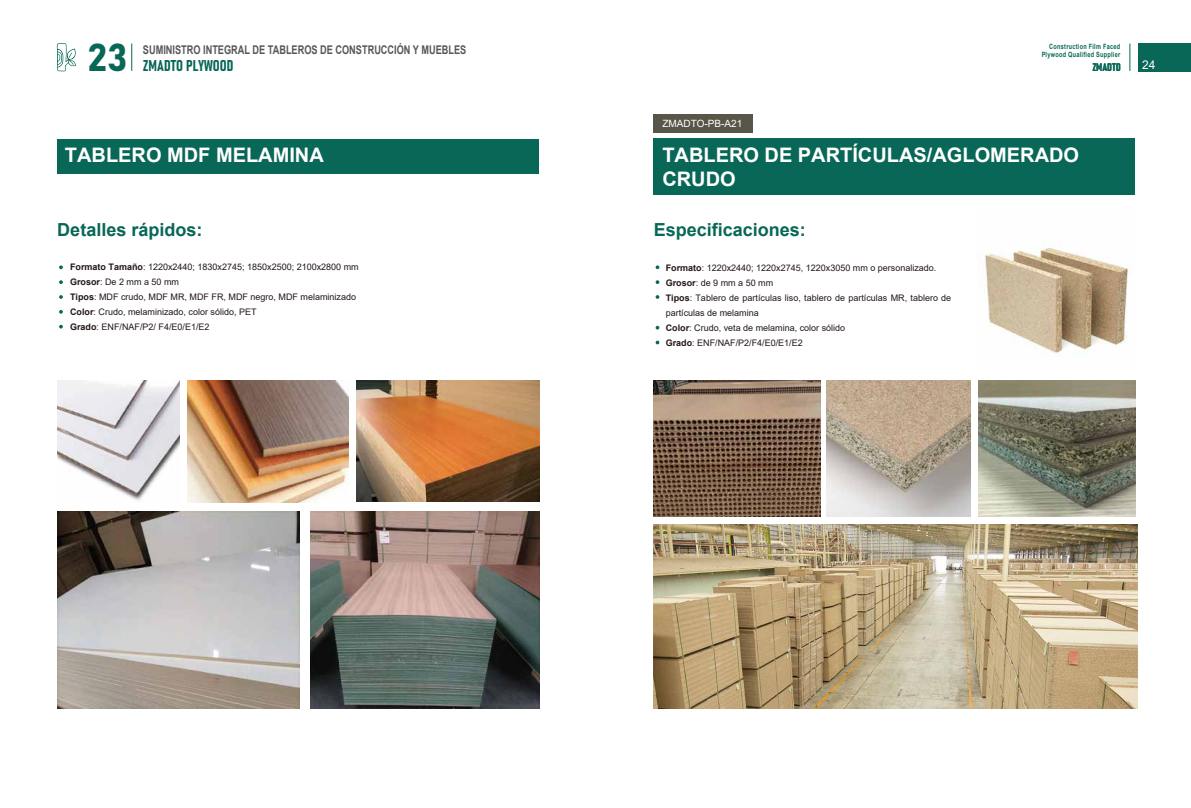
<style>
.page{position:relative;width:1191px;height:808px;background:#fff}
.page>*{position:absolute;margin:0;border:0;box-sizing:border-box;transform-origin:0 0}
.t1{font:38.4px "Bahnschrift";color:#086756}
.t2{font:700 20px/24px "Arial";color:#fff}
.t3{font:700 18px "Arial";color:#086756}
.t4{font:15.5px "Bahnschrift";color:#086756}
.t5{font:700 12px "Arial";color:#595757;scale:.77 1}
.t6{font:12px "Arial";color:#fff}
.t7{font:11px "Bahnschrift";color:#086756}
.t8{font:10px "Arial";color:#fff}
.t9{font:9px/15px "Arial";color:#221815}
.t10{font:700 7.2px/8.7px "Arial";letter-spacing:.05em;color:#086756;text-align:right;scale:.77 1}
.s1{font-weight:700}
</style>
<div class="page">
<div style="left:653px;top:138px;width:482px;height:57px;background:#086756"></div>
<div style="left:57px;top:139px;width:482px;height:34px;background:#086756"></div>
<svg style="left:57px;top:43px;width:19px;height:28px"></svg>
<svg style="left:131px;top:44px;width:1px;height:27px"></svg>
<svg style="left:1129px;top:44px;width:1px;height:27px"></svg>
<div style="left:1139px;top:43px;width:52px;height:28px;background:#086756"></div>
<img style="left:356px;top:381px;width:184px;height:120px">
<img style="left:58px;top:381px;width:121px;height:119px">
<img style="left:187px;top:381px;width:161px;height:121px">
<svg style="left:59px;top:265px;width:4px;height:4px"></svg>
<svg style="left:59px;top:295px;width:4px;height:4px"></svg>
<svg style="left:59px;top:310px;width:4px;height:4px"></svg>
<svg style="left:59px;top:325px;width:4px;height:4px"></svg>
<svg style="left:59px;top:280px;width:4px;height:4px"></svg>
<svg style="left:655px;top:265px;width:4px;height:4px"></svg>
<svg style="left:655px;top:295px;width:4px;height:4px"></svg>
<svg style="left:655px;top:326px;width:4px;height:3px"></svg>
<svg style="left:655px;top:341px;width:4px;height:3px"></svg>
<svg style="left:655px;top:280px;width:4px;height:4px"></svg>
<div style="left:653px;top:114px;width:99px;height:18px;background:#595649"></div>
<img style="left:58px;top:512px;width:242px;height:196px">
<img style="left:310px;top:512px;width:230px;height:196px">
<img style="left:978px;top:381px;width:157px;height:135px">
<img style="left:826px;top:381px;width:144px;height:135px">
<img style="left:653px;top:381px;width:167px;height:136px">
<img style="left:985px;top:241px;width:143px;height:115px">
<img style="left:654px;top:524px;width:483px;height:184px">
<h1 class="t1" style="left:87px;top:28px;width:42px">23</h1>
<h3 class="t5" style="left:143px;top:41px;width:421px">SUMINISTRO INTEGRAL DE TABLEROS DE CONSTRUCCIÓN Y MUEBLES</h3>
<p class="t10" style="left:1041px;top:42px;width:104px">Construction Film Faced<br>Plywood Qualified Supplier</p>
<h3 class="t4" style="left:143px;top:54px;width:92px">ZMADTO PLYWOOD</h3>
<p class="t7" style="left:1107px;top:59px;width:15px">O D</p>
<h3 class="t6" style="left:1142px;top:56px;width:15px">24</h3>
<p class="t7" style="left:1092px;top:59px;width:30px">ZMADTO</p>
<h2 class="t2" style="left:65px;top:143px;width:260px">TABLERO MDF MELAMINA</h2>
<h3 class="t3" style="left:57px;top:217px;width:147px">Detalles rápidos:</h3>
<p class="t9" style="left:70px;top:259px;width:290px"><span class="s1">Formato Tamaño</span>: 1220x2440; 1830x2745; 1850x2500; 2100x2800 mm <span class="s1">Grosor</span>: De 2 mm a 50 mm<br><span class="s1">Tipos</span>: MDF crudo, MDF MR, MDF FR, MDF negro, MDF melaminizado <span class="s1">Color</span>: Crudo, melaminizado, color sólido, PET<br><span class="s1">Grado</span>: ENF/NAF/P2/ F4/E0/E1/E2</p>
<p class="t8" style="left:662px;top:116px;width:82px">ZMADTO-PB-A21</p>
<h2 class="t2" style="left:662px;top:143px;width:418px">TABLERO DE PARTÍCULAS/AGLOMERADO<br>CRUDO</h2>
<h3 class="t3" style="left:654px;top:217px;width:154px">Especificaciones:</h3>
<p class="t9" style="left:665px;top:260px;width:287px"><span class="s1">Formato</span>: 1220x2440; 1220x2745, 1220x3050 mm o personalizado.<br><span class="s1">Grosor</span>: de 9 mm a 50 mm<br><span class="s1">Tipos</span>: Tablero de partículas liso, tablero de partículas MR, tablero de partículas de melamina<br><span class="s1">Color</span>: Crudo, veta de melamina, color sólido<br><span class="s1">Grado</span>: ENF/NAF/P2/F4/E0/E1/E2</p>
</div>
